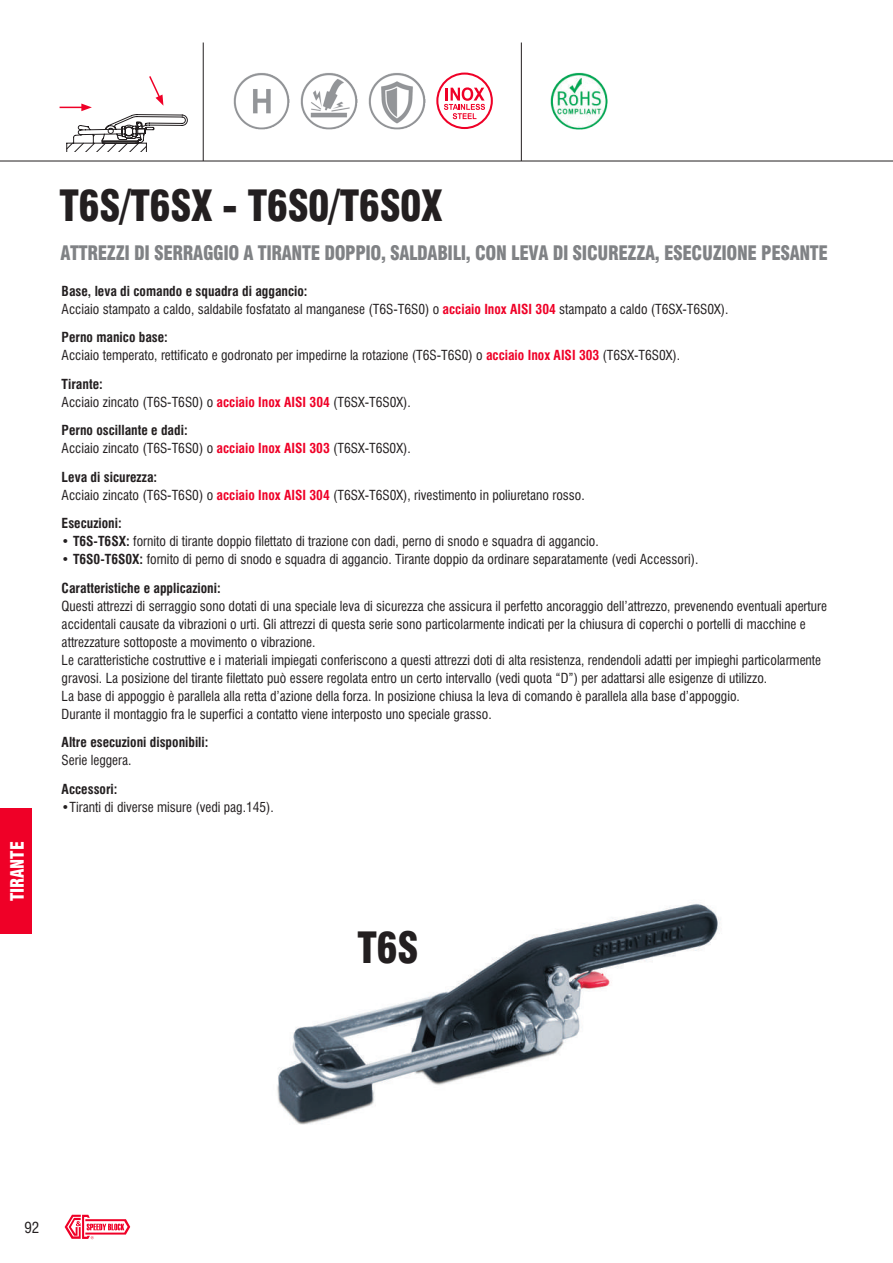
<style>
.page{position:relative;width:893px;height:1263px;background:#fff}
.page>*{position:absolute;margin:0;border:0;box-sizing:border-box;transform-origin:0 0}
.t1{font:900 condensed 42px "Swiss 721 BT";letter-spacing:-.01em;color:#231f20;scale:.95 1}
.t2{font:900 condensed 19.5px "Swiss 721 BT";letter-spacing:-.02em;color:#808285;scale:.94 1}
.t3{font:900 condensed 18px "Swiss 721 BT";letter-spacing:-.01em;color:#fff;scale:.95 1}
.t4{font:15px "Swis 721 BT Condensed 2";color:#231f20}
.t5{font:13.5px/18px "Swis 721 BT Condensed 2";color:#231f20}
.t6{font:700 condensed 13.5px "Swiss 721 BT";color:#231f20}
.s1{font-family:"Swiss 721 BT";font-weight:700;font-stretch:condensed;color:#ef0027}
.s2{font-family:"Swiss 721 BT";font-weight:700;font-stretch:condensed}
</style>
<div class="page">
<img style="left:277px;top:903px;width:444px;height:222px">
<div style="left:0;top:808px;width:32px;height:126px;background:#ef0027"></div>
<svg style="left:60px;top:76px;width:128px;height:76px"></svg>
<hr style="left:0;top:161px;width:893px;height:1px;background:#231f20">
<img style="left:233px;top:73px;width:57px;height:56px">
<img style="left:301px;top:73px;width:56px;height:56px">
<hr style="left:203px;top:43px;width:1px;height:118px;background:#231f20">
<img style="left:369px;top:73px;width:56px;height:56px">
<img style="left:551px;top:73px;width:56px;height:56px">
<svg style="left:436px;top:73px;width:57px;height:56px"></svg>
<hr style="left:521px;top:43px;width:1px;height:118px;background:#231f20">
<svg style="left:65px;top:1215px;width:65px;height:24px"></svg>
<h3 class="t3" style="left:6px;top:901px;width:64px;rotate:-90deg">TIRANTE</h3>
<h1 class="t1" style="left:60px;top:180px;width:405px">T6S/T6SX - T6S0/T6S0X</h1>
<h2 class="t2" style="left:61px;top:241px;width:818px">ATTREZZI DI SERRAGGIO A TIRANTE DOPPIO, SALDABILI, CON LEVA DI SICUREZZA, ESECUZIONE PESANTE</h2>
<p class="t6" style="left:62px;top:283px;width:247px">Base, leva di comando e squadra di aggancio:</p>
<p class="t5" style="left:62px;top:300px;width:668px">Acciaio stampato a caldo, saldabile fosfatato al manganese (T6S-T6S0) o <span class="s1">acciaio Inox AISI 304</span> stampato a caldo (T6SX-T6S0X).</p>
<p class="t6" style="left:62px;top:329px;width:108px">Perno manico base:</p>
<p class="t5" style="left:62px;top:346px;width:620px">Acciaio temperato, rettificato e godronato per impedirne la rotazione (T6S-T6S0) o <span class="s1">acciaio Inox AISI 303</span> (T6SX-T6S0X).</p>
<p class="t6" style="left:62px;top:376px;width:43px">Tirante:</p>
<p class="t5" style="left:62px;top:393px;width:351px">Acciaio zincato (T6S-T6S0) o <span class="s1">acciaio Inox AISI 304</span> (T6SX-T6S0X).</p>
<p class="t6" style="left:62px;top:422px;width:128px">Perno oscillante e dadi:</p>
<p class="t5" style="left:62px;top:439px;width:351px">Acciaio zincato (T6S-T6S0) o <span class="s1">acciaio Inox AISI 303</span> (T6SX-T6S0X).</p>
<p class="t6" style="left:62px;top:469px;width:97px">Leva di sicurezza:</p>
<p class="t5" style="left:62px;top:486px;width:525px">Acciaio zincato (T6S-T6S0) o <span class="s1">acciaio Inox AISI 304</span> (T6SX-T6S0X), rivestimento in poliuretano rosso.</p>
<p class="t6" style="left:62px;top:515px;width:62px">Esecuzioni:</p>
<p class="t5" style="left:62px;top:532px;width:539px"><span class="s2">• T6S-T6SX:</span> fornito di tirante doppio filettato di trazione con dadi, perno di snodo e squadra di aggancio.</p>
<p class="t5" style="left:62px;top:550px;width:638px"><span class="s2">• T6S0-T6S0X:</span> fornito di perno di snodo e squadra di aggancio. Tirante doppio da ordinare separatamente (vedi Accessori).</p>
<p class="t6" style="left:62px;top:580px;width:161px">Caratteristiche e applicazioni:</p>
<p class="t5" style="left:62px;top:597px;width:767px">Questi attrezzi di serraggio sono dotati di una speciale leva di sicurezza che assicura il perfetto ancoraggio dell’attrezzo, prevenendo eventuali aperture accidentali causate da vibrazioni o urti. Gli attrezzi di questa serie sono particolarmente indicati per la chiusura di coperchi o portelli di macchine e attrezzature sottoposte a movimento o vibrazione.<br>Le caratteristiche costruttive e i materiali impiegati conferiscono a questi attrezzi doti di alta resistenza, rendendoli adatti per impieghi particolarmente gravosi. La posizione del tirante filettato può essere regolata entro un certo intervallo (vedi quota “D”) per adattarsi alle esigenze di utilizzo.<br>La base di appoggio è parallela alla retta d’azione della forza. In posizione chiusa la leva di comando è parallela alla base d’appoggio.<br>Durante il montaggio fra le superfici a contatto viene interposto uno speciale grasso.</p>
<p class="t6" style="left:62px;top:734px;width:148px">Altre esecuzioni disponibili:</p>
<p class="t5" style="left:62px;top:751px;width:71px">Serie leggera.</p>
<p class="t6" style="left:62px;top:781px;width:57px">Accessori:</p>
<p class="t5" style="left:62px;top:798px;width:214px">•Tiranti di diverse misure (vedi pag.145).</p>
<h1 class="t1" style="left:357px;top:922px;width:66px">T6S</h1>
<p class="t4" style="left:24px;top:1218px;width:16px">92</p>
</div>
